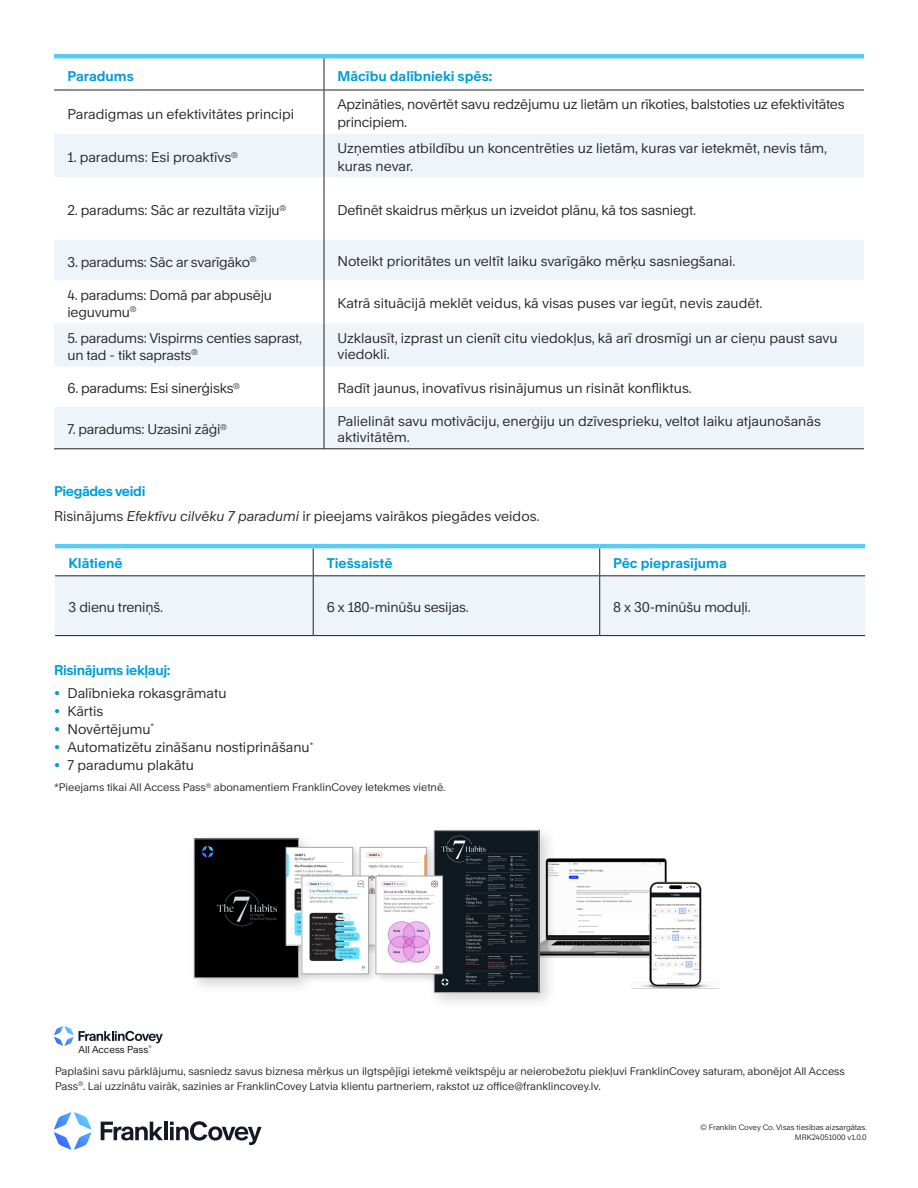
<style>
.page{position:relative;width:918px;height:1188px;background:#fff}
.page>*{position:absolute;margin:0;border:0;box-sizing:border-box;transform-origin:0 0}
.T_-_Table_-_Body_description{font:13.5px/16.5px "Rand";color:#231f20}
.T_-_Feature_Name_Bold_7H{font:700 13.5px "Rand";color:#009dd6}
.T_-_Feature_Name_Bold{font:13.5px "Rand";letter-spacing:-.015em;color:#231f20}
.H4_7H{font:700 13.5px "Rand";letter-spacing:-.025em;color:#009dd6}
.disclaimer_tight{font:10.5px/15px "Rand";color:#231f20}
.t1{font:9.6px "Rand";color:#000}
.t2{font:7.5px "Rand";color:#231f20}
.s1{font-style:italic}
.s2{color:#009dd6}
</style>
<div class="page">
<img style="left:557px;top:858px;width:110px;height:100px">
<div style="left:55px;top:576px;width:810px;height:59px;background:#edf4fa"></div>
<hr style="left:313px;top:576px;width:1px;height:59px;background:#231f20">
<hr style="left:599px;top:576px;width:1px;height:59px;background:#231f20">
<hr style="left:55px;top:635px;width:258px;height:1px;background:#231f20">
<hr style="left:313px;top:635px;width:287px;height:1px;background:#231f20">
<hr style="left:600px;top:635px;width:265px;height:1px;background:#231f20">
<hr style="left:55px;top:544px;width:258px;height:4px;background:#57ccf6">
<hr style="left:313px;top:544px;width:287px;height:4px;background:#57ccf6">
<hr style="left:600px;top:544px;width:265px;height:4px;background:#57ccf6">
<svg style="left:313px;top:548px;width:1px;height:27px"></svg>
<svg style="left:599px;top:548px;width:1px;height:27px"></svg>
<hr style="left:55px;top:575px;width:258px;height:1px;background:#231f20">
<hr style="left:313px;top:575px;width:287px;height:1px;background:#231f20">
<hr style="left:600px;top:575px;width:265px;height:1px;background:#231f20">
<svg style="left:101px;top:1122px;width:62px;height:18px"></svg>
<hr style="left:164px;top:1122px;width:3px;height:18px;background:#141928">
<svg style="left:170px;top:1121px;width:92px;height:24px"></svg>
<svg style="left:54px;top:1112px;width:37px;height:38px"></svg>
<svg style="left:54px;top:1026px;width:109px;height:22px"></svg>
<svg style="left:54px;top:134px;width:810px;height:314px;fill:#edf4fa"></svg>
<hr style="left:324px;top:90px;width:1px;height:44px;background:#231f20">
<hr style="left:324px;top:134px;width:1px;height:43px;background:#231f20">
<hr style="left:324px;top:177px;width:1px;height:63px;background:#231f20">
<hr style="left:324px;top:407px;width:1px;height:41px;background:#231f20">
<hr style="left:54px;top:448px;width:270px;height:1px;background:#231f20">
<hr style="left:324px;top:448px;width:540px;height:1px;background:#231f20">
<hr style="left:324px;top:240px;width:1px;height:40px;background:#231f20">
<hr style="left:324px;top:280px;width:1px;height:43px;background:#231f20">
<hr style="left:324px;top:323px;width:1px;height:43px;background:#231f20">
<hr style="left:324px;top:366px;width:1px;height:41px;background:#231f20">
<hr style="left:54px;top:54px;width:270px;height:4px;background:#57ccf6">
<hr style="left:324px;top:54px;width:540px;height:4px;background:#57ccf6">
<hr style="left:324px;top:58px;width:1px;height:32px;background:#231f20">
<hr style="left:54px;top:90px;width:270px;height:1px;background:#231f20">
<hr style="left:324px;top:90px;width:540px;height:1px;background:#231f20">
<div style="left:188px;top:832px;width:128px;height:163px;background:#231f20;opacity:.2"></div>
<div style="left:196px;top:840px;width:101px;height:136px;background:#000"></div>
<div style="left:194px;top:838px;width:105px;height:140px;border:1px solid #a8a9ad"></div>
<div style="left:427px;top:824px;width:130px;height:186px;background:#231f20;opacity:.2"></div>
<img style="left:436px;top:832px;width:101px;height:159px">
<div style="left:434px;top:830px;width:105px;height:163px;border:1px solid #a8a9ad"></div>
<div style="left:282px;top:843px;width:82px;height:113px;background:#231f20;opacity:.2"></div>
<img style="left:288px;top:849px;width:63px;height:94px">
<div style="left:286px;top:847px;width:67px;height:98px;border:1px solid #a8a9ad"></div>
<div style="left:356px;top:843px;width:81px;height:113px;background:#231f20;opacity:.2"></div>
<img style="left:362px;top:849px;width:63px;height:23px">
<div style="left:360px;top:847px;width:67px;height:98px;border:1px solid #a8a9ad"></div>
<div style="left:298px;top:872px;width:81px;height:113px;background:#231f20;opacity:.2"></div>
<img style="left:304px;top:878px;width:63px;height:94px">
<div style="left:302px;top:876px;width:67px;height:98px;border:1px solid #a8a9ad"></div>
<div style="left:372px;top:872px;width:81px;height:113px;background:#231f20;opacity:.2"></div>
<img style="left:378px;top:878px;width:63px;height:94px">
<div style="left:376px;top:876px;width:67px;height:98px;border:1px solid #a8a9ad"></div>
<img style="left:629px;top:876px;width:90px;height:113px">
<p class="T_-_Feature_Name_Bold_7H" style="left:68px;top:65px;width:68px">Paradums</p>
<p class="T_-_Feature_Name_Bold_7H" style="left:338px;top:65px;width:157px">Mācību dalībnieki spēs:</p>
<p class="T_-_Table_-_Body_description" style="left:68px;top:104px;width:228px">Paradigmas un efektivitātes principi</p>
<p class="T_-_Table_-_Body_description" style="left:338px;top:94px;width:509px;line-height:18px">Apzināties, novērtēt savu redzējumu uz lietām un rīkoties, balstoties uz efektivitātes principiem.</p>
<p class="T_-_Table_-_Body_description" style="left:68px;top:147px;width:172px">1. paradums: Esi proaktīvs<sup>®</sup></p>
<p class="T_-_Table_-_Body_description" style="left:338px;top:137px;width:491px;line-height:18px">Uzņemties atbildību un koncentrēties uz lietām, kuras var ietekmēt, nevis tām, kuras nevar.</p>
<p class="T_-_Table_-_Body_description" style="left:68px;top:200px;width:220px">2. paradums: Sāc ar rezultāta vīziju<sup>®</sup></p>
<p class="T_-_Table_-_Body_description" style="left:338px;top:200px;width:360px">Definēt skaidrus mērķus un izveidot plānu, kā tos sasniegt.</p>
<p class="T_-_Table_-_Body_description" style="left:68px;top:252px;width:191px">3. paradums: Sāc ar svarīgāko<sup>®</sup></p>
<p class="T_-_Table_-_Body_description" style="left:338px;top:251px;width:400px">Noteikt prioritātes un veltīt laiku svarīgāko mērķu sasniegšanai.</p>
<p class="T_-_Table_-_Body_description" style="left:68px;top:285px;width:206px">4. paradums: Domā par abpusēju ieguvumu<sup>®</sup></p>
<p class="T_-_Table_-_Body_description" style="left:338px;top:293px;width:427px">Katrā situācijā meklēt veidus, kā visas puses var iegūt, nevis zaudēt.</p>
<p class="T_-_Table_-_Body_description" style="left:68px;top:329px;width:236px">5. paradums: Vispirms centies saprast, un tad - tikt saprasts<sup>®</sup></p>
<p class="T_-_Table_-_Body_description" style="left:338px;top:328px;width:502px">Uzklausīt, izprast un cienīt citu viedokļus, kā arī drosmīgi un ar cieņu paust savu viedokli.</p>
<p class="T_-_Table_-_Body_description" style="left:68px;top:379px;width:174px">6. paradums: Esi sinerģisks<sup>®</sup></p>
<p class="T_-_Table_-_Body_description" style="left:338px;top:378px;width:356px">Radīt jaunus, inovatīvus risinājumus un risināt konfliktus.</p>
<p class="T_-_Table_-_Body_description" style="left:68px;top:420px;width:161px">7. paradums: Uzasini zāģi<sup>®</sup></p>
<p class="T_-_Table_-_Body_description" style="left:338px;top:411px;width:485px">Palielināt savu motivāciju, enerģiju un dzīvesprieku, veltot laiku atjaunošanās aktivitātēm.</p>
<p class="H4_7H" style="left:54px;top:480px;width:93px">Piegādes veidi</p>
<p class="T_-_Table_-_Body_description" style="left:54px;top:506px;width:487px">Risinājums <span class="s1">Efektīvu cilvēku 7 paradumi</span> ir pieejams vairākos piegādes veidos.</p>
<p class="T_-_Feature_Name_Bold_7H" style="left:69px;top:553px;width:56px">Klātienē</p>
<p class="T_-_Feature_Name_Bold_7H" style="left:327px;top:553px;width:67px">Tiešsaistē</p>
<p class="T_-_Feature_Name_Bold_7H" style="left:613px;top:553px;width:115px">Pēc pieprasījuma</p>
<p class="T_-_Feature_Name_Bold" style="left:69px;top:596px;width:96px">3 dienu treniņš.</p>
<p class="T_-_Feature_Name_Bold" style="left:327px;top:596px;width:144px">6 x 180-minūšu sesijas.</p>
<p class="T_-_Feature_Name_Bold" style="left:613px;top:596px;width:139px">8 x 30-minūšu moduļi.</p>
<p class="H4_7H" style="left:54px;top:659px;width:118px">Risinājums iekļauj:</p>
<p class="T_-_Table_-_Body_description" style="left:54px;top:683px;width:174px"><span class="s2">•</span> Dalībnieka rokasgrāmatu</p>
<p class="T_-_Table_-_Body_description" style="left:54px;top:701px;width:51px"><span class="s2">•</span> Kārtis</p>
<p class="T_-_Table_-_Body_description" style="left:54px;top:719px;width:102px"><span class="s2">•</span> Novērtējumu<sup>*</sup></p>
<p class="T_-_Table_-_Body_description" style="left:54px;top:738px;width:261px"><span class="s2">•</span> Automatizētu zināšanu nostiprināšanu<sup>*</sup></p>
<p class="T_-_Table_-_Body_description" style="left:54px;top:756px;width:141px"><span class="s2">•</span> 7 paradumu plakātu</p>
<p class="disclaimer_tight" style="left:54px;top:779px;width:393px">*Pieejams tikai All Access Pass<sup>®</sup> abonamentiem FranklinCovey Ietekmes vietnē.</p>
<p class="t1" style="left:79px;top:1041px;width:71px">All Access Pass</p>
<p class="disclaimer_tight" style="left:55px;top:1062px;width:791px">Paplašini savu pārklājumu, sasniedz savus biznesa mērķus un ilgtspējīgi ietekmē veiktspēju ar neierobežotu piekļuvi FranklinCovey saturam, abonējot All Access<br>Pass<sup>®</sup>. Lai uzzinātu vairāk, sazinies ar FranklinCovey Latvia klientu partneriem, rakstot uz office@franklincovey.lv.</p>
<p class="t2" style="left:700px;top:1121px;width:168px">© Franklin Covey Co. Visas tiesības aizsargātas.</p>
<p class="t2" style="left:795px;top:1132px;width:73px">MRK24051000 v1.0.0</p>
</div>
